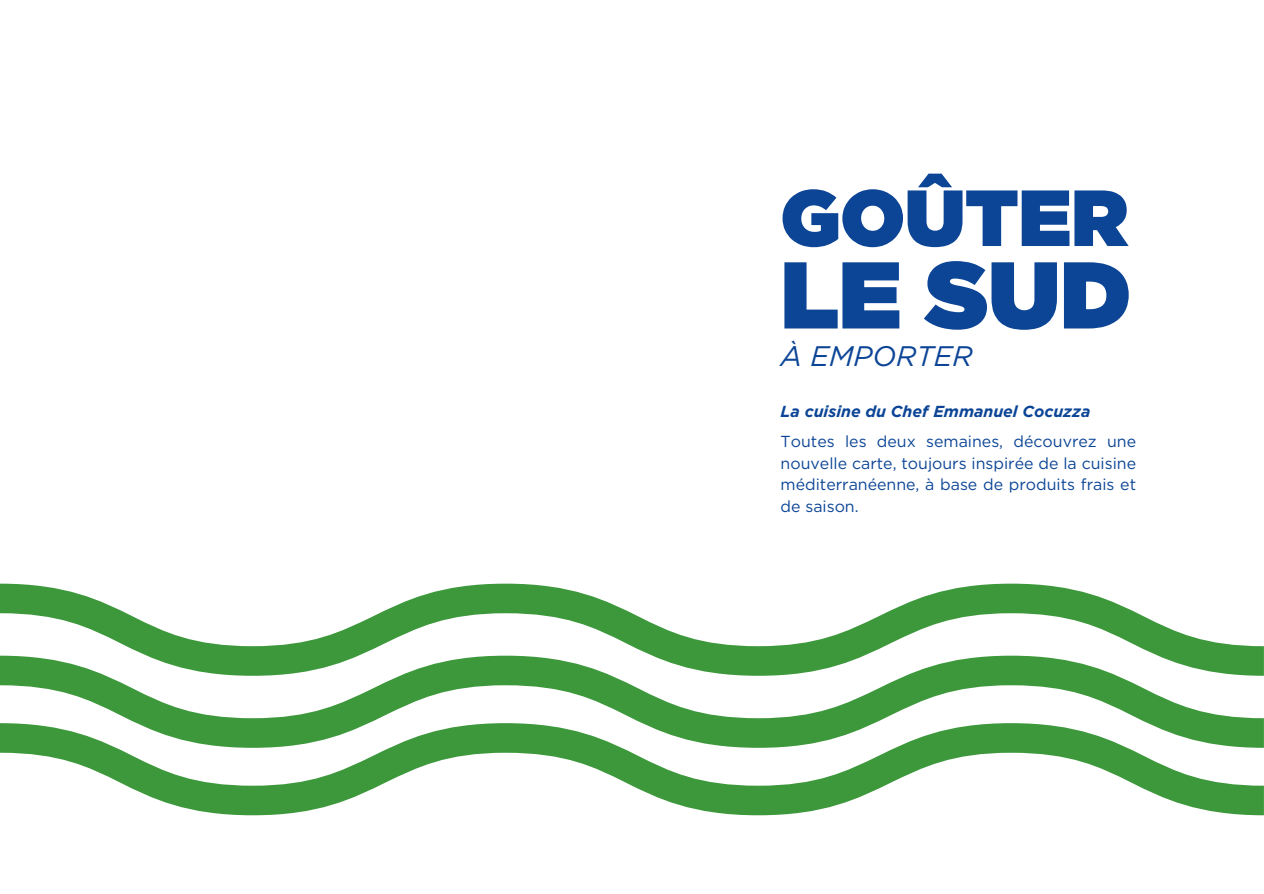
<style>
.page{position:relative;width:1264px;height:894px;background:#fff}
.page>*{position:absolute;margin:0;border:0;box-sizing:border-box;transform-origin:0 0}
.t1{font:94.5px "Gotham Ultra";color:#0c4596}
.t2{font:79.35px "Gotham Ultra";color:#0c4596}
.t3{font:italic 28.2px "Gotham";color:#0c4596}
.t4{font:15.9px/21.5px "Gotham";color:#0c4596;text-align:justify}
.t5{font:italic 700 15.9px "Gotham";color:#0c4596}
</style>
<div class="page">
<svg style="left:0;top:583px;width:1263px;height:72px"></svg>
<svg style="left:0;top:655px;width:1263px;height:68px"></svg>
<svg style="left:0;top:723px;width:1263px;height:92px"></svg>
<h1 class="t2" style="left:780px;top:188px;width:349px">GOÛTER</h1>
<h1 class="t1" style="left:780px;top:259px;width:352px">LE SUD</h1>
<p class="t3" style="left:780px;top:338px;width:193px">À EMPORTER</p>
<h3 class="t5" style="left:780px;top:402px;width:311px">La cuisine du Chef Emmanuel Cocuzza</h3>
<h2 class="t4" style="left:780px;top:430px;width:357px">Toutes les deux semaines, découvrez une nouvelle carte, toujours inspirée de la cuisine méditerranéenne, à base de produits frais et de saison.</h2>
</div>
